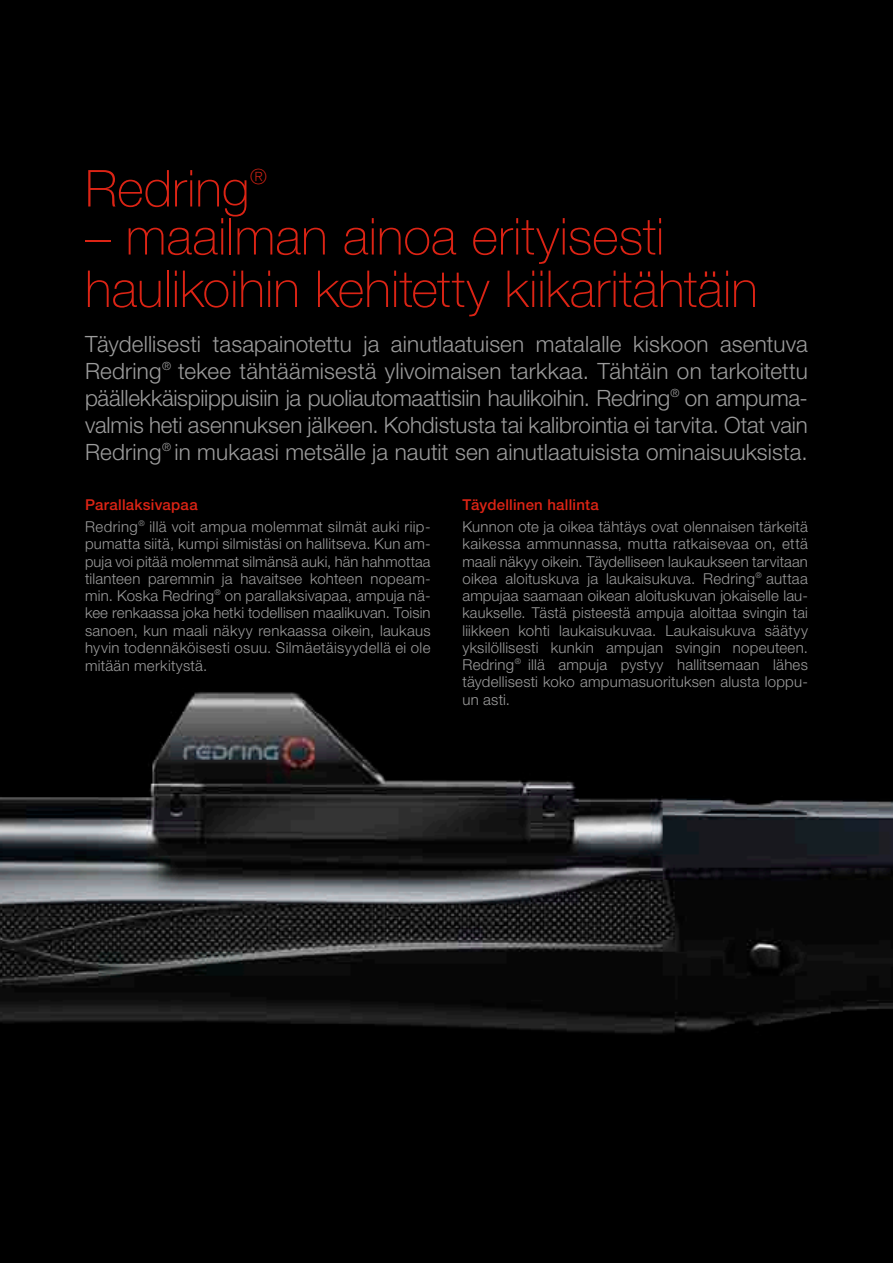
<style>
.page{position:relative;width:893px;height:1263px;background:#fff}
.page>*{position:absolute;margin:0;border:0;box-sizing:border-box;transform-origin:0 0}
.t1{font:100 51px/52.5px "Helvetica Neue LT Std";color:#dc2415}
.t2{font:300 22.5px/27px "Helvetica Neue LT Std";letter-spacing:.005em;color:#9c9c9c;text-align:justify}
.t3{font:100 21px "Helvetica Neue LT Std";color:#dc2415}
.t4{font:300 15px/17.2px "Helvetica Neue LT Std";letter-spacing:.02em;color:#9c9c9c;text-align:justify}
.t5{font:500 15px "Helvetica Neue LT Std";letter-spacing:.015em;color:#dc2415}
.s1{font-weight:500;color:#dc2415}
</style>
<div class="page">
<img style="left:0;top:0;width:893px;height:1263px">
<h1 class="t1" style="left:85px;top:162px;width:166px">Redring</h1>
<h3 class="t3" style="left:250px;top:165px;width:18px">®</h3>
<h1 class="t1" style="left:85px;top:210px;width:674px">– maailman ainoa erityisesti haulikoihin kehitetty kiikaritähtäin</h1>
<p class="t2" style="left:85px;top:330px;width:724px">Täydellisesti tasapainotettu ja ainutlaatuisen matalalle kiskoon asentuva Redring<sup>®</sup> tekee tähtäämisestä ylivoimaisen tarkkaa. Tähtäin on tarkoitettu päällekkäispiippuisiin ja puoliautomaattisiin haulikoihin. Redring<sup>®</sup> on ampuma&shy;valmis heti asennuksen jälkeen. Kohdistusta tai kalibrointia ei tarvita. Otat vain Redring<sup>®</sup> in mukaasi metsälle ja nautit sen ainutlaatuisista ominaisuuksista.</p>
<p class="t4" style="left:85px;top:494px;width:347px;line-height:21.8px"><span class="s1">Parallaksivapaa<br></span>Redring<sup>®</sup> illä voit ampua molemmat silmät auki riip-</p>
<p class="t4" style="left:85px;top:535px;width:347px">pumatta siitä, kumpi silmistäsi on hallitseva. Kun am&shy;puja voi pitää molemmat silmänsä auki, hän hahmottaa tilanteen paremmin ja havaitsee kohteen nopeam&shy;min. Koska Redring<sup>®</sup> on parallaksivapaa, ampuja nä&shy;kee renkaassa joka hetki todellisen maalikuvan. Toisin sanoen, kun maali näkyy renkaassa oikein, laukaus hyvin todennäköisesti osuu. Silmäetäisyydellä ei ole mitään merkitystä.</p>
<p class="t5" style="left:462px;top:496px;width:138px">Täydellinen hallinta</p>
<p class="t4" style="left:462px;top:518px;width:347px">Kunnon ote ja oikea tähtäys ovat olennaisen tärkeitä kaikessa ammunnassa, mutta ratkaisevaa on, että maali näkyy oikein. Täydelliseen laukaukseen tarvitaan oikea aloituskuva ja laukaisukuva. Redring<sup>®</sup> auttaa ampujaa saamaan oikean aloituskuvan jokaiselle lau&shy;kaukselle. Tästä pisteestä ampuja aloittaa svingin tai liikkeen kohti laukaisukuvaa. Laukaisukuva säätyy yksilöllisesti kunkin ampujan svingin nopeuteen.<br>Redring<sup>®</sup> illä ampuja pystyy hallitsemaan lähes täydellisesti koko ampumasuorituksen alusta loppu&shy;un asti.</p>
</div>
